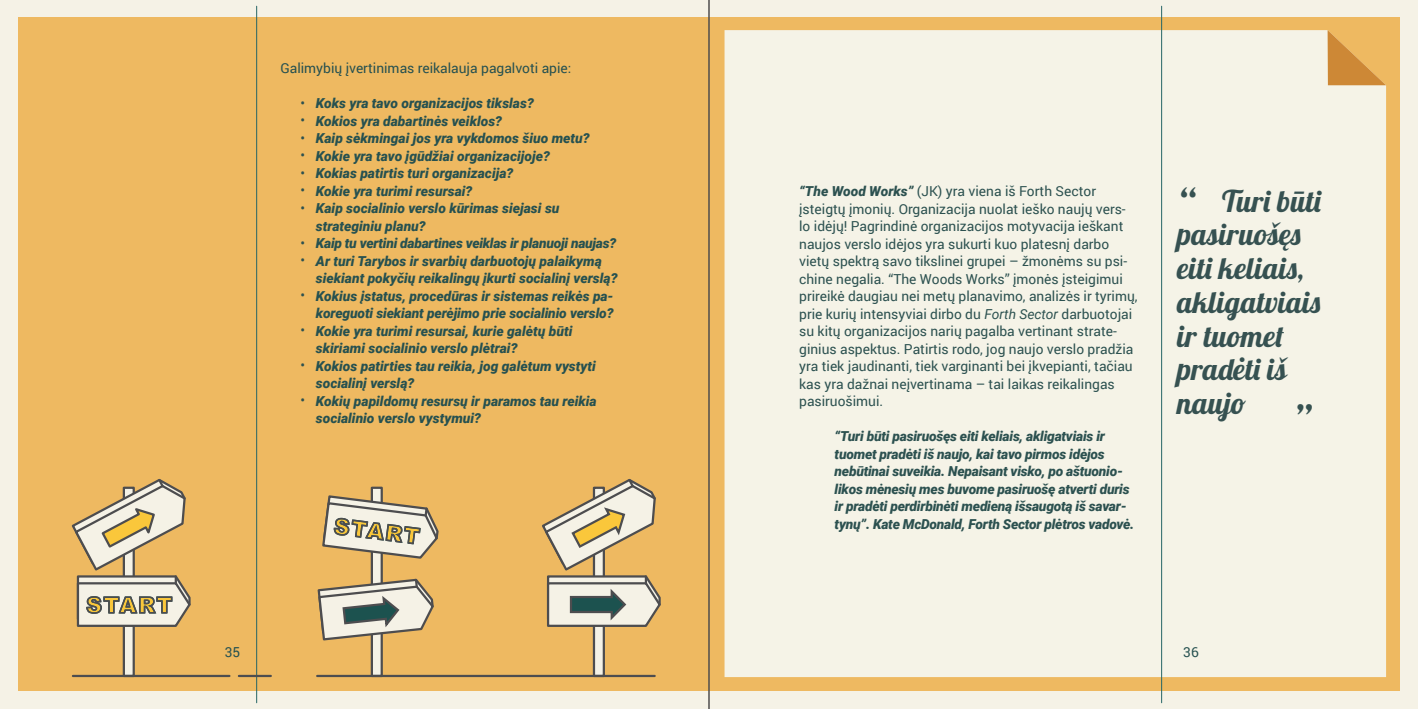
<style>
.page{position:relative;width:1418px;height:709px;background:#fff}
.page>*{position:absolute;margin:0;border:0;box-sizing:border-box;transform-origin:0 0}
.t1{font:43.75px "Lobster";color:#365151}
.t2{font:30px/33.8px "Lobster";letter-spacing:.01em;color:#365151}
.t3{font:900 21.75px "Arial";letter-spacing:.07em;color:#fac73b}
.t4{font:italic 900 13.75px/17.5px "Roboto";color:#265150}
.t5{font:13.75px/17.5px "Roboto";color:#2c5150}
.t6{font:italic 900 13.75px/17.5px "Roboto";letter-spacing:-.02em;color:#2c5150}
.t7{font:13.75px "Roboto";color:#265150}
.s1{font-weight:900;font-style:italic}
.s2{font-style:italic}
</style>
<div class="page">
<div style="left:0;top:0;width:1417px;height:709px;background:#f5f2e6"></div>
<div style="left:18px;top:18px;width:1381px;height:673px;background:#eeb961"></div>
<hr style="left:708px;top:0;width:1px;height:709px;background:#4f4d4d">
<hr style="left:256px;top:6px;width:1px;height:696px;background:#266666">
<div style="left:724px;top:30px;width:661px;height:647px;background:#f5f3e7"></div>
<svg style="left:1327px;top:30px;width:58px;height:55px"></svg>
<hr style="left:1161px;top:6px;width:1px;height:696px;background:#266666">
<div style="left:123px;top:486px;width:12px;height:191px;background:#f5f2e6;border:2px solid #4d4d4f"></div>
<div style="left:593px;top:486px;width:12px;height:191px;background:#f5f2e6;border:2px solid #4d4d4f"></div>
<svg style="left:542px;top:479px;width:119px;height:150px"></svg>
<svg style="left:71px;top:479px;width:120px;height:150px"></svg>
<div style="left:371px;top:486px;width:12px;height:191px;background:#f5f2e6;border:2px solid #4d4d4f"></div>
<svg style="left:322px;top:494px;width:117px;height:67px"></svg>
<svg style="left:317px;top:577px;width:117px;height:65px"></svg>
<hr style="left:317px;top:675px;width:337px;height:2px;background:#4d4d4f">
<hr style="left:73px;top:675px;width:156px;height:2px;background:#4d4d4f">
<hr style="left:239px;top:675px;width:32px;height:2px;background:#4d4d4f">
<h3 class="t3" style="left:86px;top:589px;width:88px">START</h3>
<p class="t7" style="left:225px;top:642px;width:17px">35</p>
<p class="t7" style="left:280px;top:59px;width:292px">Galimybių įvertinimas reikalauja pagalvoti apie:</p>
<p class="t4" style="left:316px;top:94px;width:303px">Koks yra tavo organizacijos tikslas?<br>Kokios yra dabartinės veiklos?<br>Kaip sėkmingai jos yra vykdomos šiuo metu?<br>Kokie yra tavo įgūdžiai organizacijoje?<br>Kokias patirtis turi organizacija?<br>Kokie yra turimi resursai?<br>Kaip socialinio verslo kūrimas siejasi su strateginiu planu?<br>Kaip tu vertini dabartines veiklas ir planuoji naujas?<br>Ar turi Tarybos ir svarbių darbuotojų palaikymą siekiant pokyčių reikalingų įkurti socialinį verslą?<br>Kokius įstatus, procedūras ir sistemas reikės pa&shy;koreguoti siekiant perėjimo prie socialinio verslo?<br>Kokie yra turimi resursai, kurie galėtų būti skiriami socialinio verslo plėtrai?<br>Kokios patirties tau reikia, jog galėtum vystyti socialinį verslą?<br>Kokių papildomų resursų ir paramos tau reikia socialinio verslo vystymui?</p>
<p class="t5" style="left:300px;top:93px;width:6px;text-align:justify">• • • • • • •</p>
<p class="t5" style="left:300px;top:233px;width:6px">• •</p>
<p class="t5" style="left:300px;top:286px;width:6px">•</p>
<p class="t5" style="left:300px;top:321px;width:6px">•</p>
<p class="t5" style="left:300px;top:356px;width:6px">•</p>
<p class="t5" style="left:300px;top:391px;width:6px">•</p>
<h3 class="t3" style="left:336px;top:510px;width:88px;rotate:7deg">START</h3>
<p class="t5" style="left:799px;top:182px;width:340px"><span class="s1">“The Wood Works”</span> (JK) yra viena iš Forth Sector įsteigtų įmonių. Organizacija nuolat ieško naujų vers&shy;lo idėjų! Pagrindinė organizacijos motyvacija ieškant naujos verslo idėjos yra sukurti kuo platesnį darbo vietų spektrą savo tikslinei grupei – žmonėms su psi&shy;chine negalia. “The Woods Works” įmonės įsteigimui prireikė daugiau nei metų planavimo, analizės ir tyrimų, prie kurių intensyviai dirbo du <span class="s2">Forth Sector</span> darbuotojai su kitų organizacijos narių pagalba vertinant strate&shy;ginius aspektus. Patirtis rodo, jog naujo verslo pradžia yra tiek jaudinanti, tiek varginanti bei įkvepianti, tačiau kas yra dažnai neįvertinama – tai laikas reikalingas pasiruošimui.</p>
<p class="t6" style="left:834px;top:427px;width:301px">“Turi būti pasiruošęs eiti keliais, akligatviais ir tuomet pradėti iš naujo, kai tavo pirmos idėjos nebūtinai suveikia. Nepaisant visko, po aštuonio&shy;likos mėnesių mes buvome pasiruošę atverti duris ir pradėti perdirbinėti medieną išsaugotą iš savar&shy;tynų”. Kate McDonald, Forth Sector plėtros vadovė.</p>
<h1 class="t1" style="left:1176px;top:176px;width:20px">“</h1>
<h2 class="t2" style="left:1176px;top:183px;width:147px;text-indent:45px">Turi būti pasiruošęs eiti keliais, akligatviais ir tuomet pradėti iš naujo</h2>
<h1 class="t1" style="left:1292px;top:393px;width:20px">”</h1>
<p class="t7" style="left:1183px;top:642px;width:17px">36</p>
</div>
